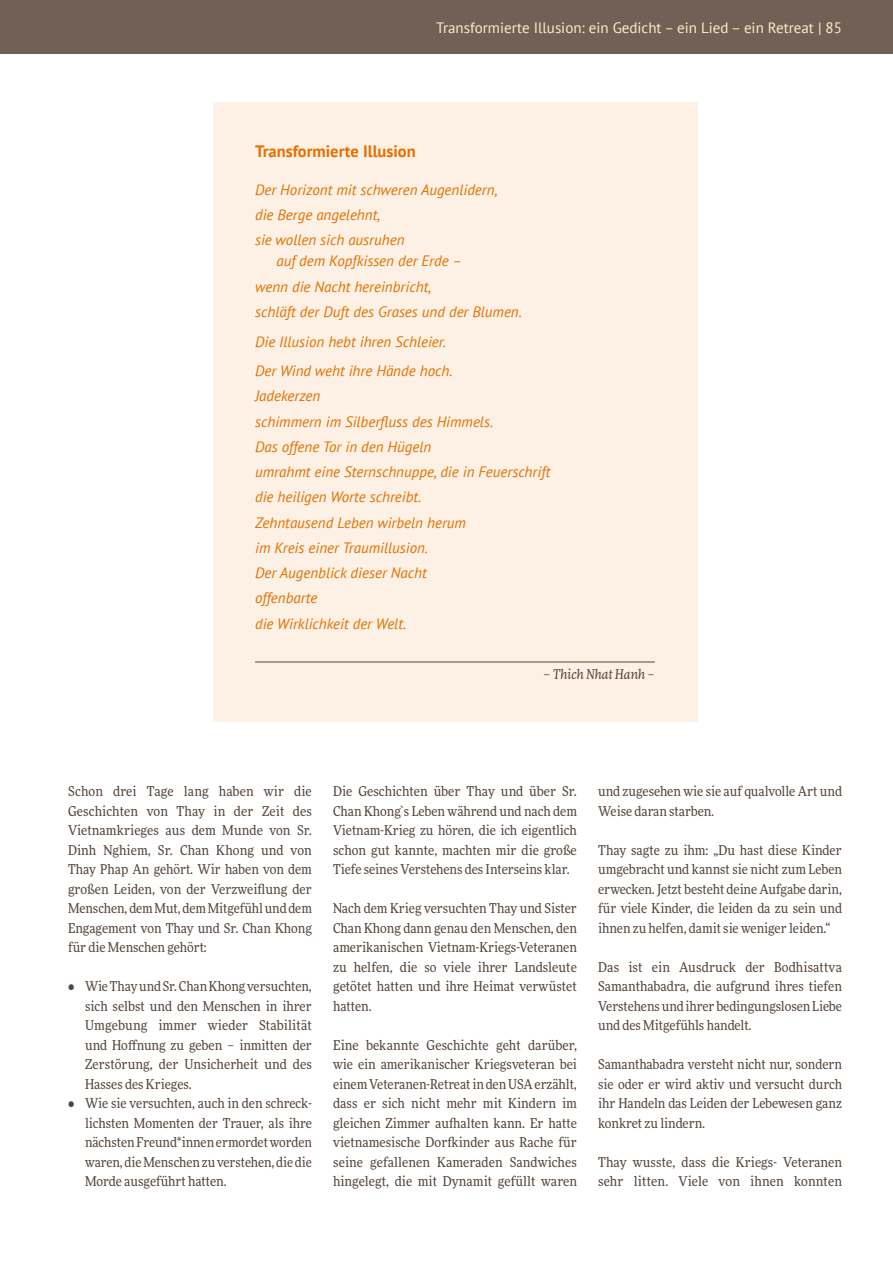
<style>
.page{position:relative;width:893px;height:1263px;background:#fff}
.page>*{position:absolute;margin:0;border:0;box-sizing:border-box;transform-origin:0 0}
._03_Zü_hf{font:700 16.5px "PT Sans";color:#e37100}
._03_Gedicht_libü_mE__4mm{font:italic 15px/21px "PT Sans";color:#e37100}
.t1{font:15px "PT Sans";color:#ffeec8}
._00_GT{font:13.5px/19.5px "More Pro";color:#56443a;text-align:justify;scale:.91 1}
._00_GT-2{font:13.5px/19.5px "More Pro";color:#56443a;text-align:justify;scale:.9 1}
._03_Autor_rb_ohne_inhalt{font:italic 13.5px "More Pro";color:#56443a;scale:.9 1}
</style>
<div class="page">
<div style="left:0;top:0;width:893px;height:54px;background:#716055"></div>
<div style="left:213px;top:102px;width:484px;height:620px;background:#fdf0e5"></div>
<hr style="left:255px;top:662px;width:400px;height:1px;background:#56443a">
<p class="t1" style="left:436px;top:18px;width:407px">Transformierte Illusion: ein Gedicht – ein Lied – ein Retreat | 85</p>
<p class="_03_Zü_hf" style="left:255px;top:140px;width:162px">Transformierte Illusion</p>
<p class="_03_Gedicht_libü_mE__4mm" style="left:255px;top:179px;width:244px">Der Horizont mit schweren Augenlidern,</p>
<p class="_03_Gedicht_libü_mE__4mm" style="left:255px;top:204px;width:127px">die Berge angelehnt,</p>
<p class="_03_Gedicht_libü_mE__4mm" style="left:276px;top:229px;width:187px;text-indent:-21px">sie wollen sich ausruhen<br>auf dem Kopfkissen der Erde –</p>
<p class="_03_Gedicht_libü_mE__4mm" style="left:255px;top:276px;width:177px">wenn die Nacht hereinbricht,</p>
<p class="_03_Gedicht_libü_mE__4mm" style="left:255px;top:301px;width:268px">schläft der Duft des Grases und der Blumen.</p>
<p class="_03_Gedicht_libü_mE__4mm" style="left:255px;top:330px;width:192px">Die Illusion hebt ihren Schleier.</p>
<p class="_03_Gedicht_libü_mE__4mm" style="left:255px;top:360px;width:199px">Der Wind weht ihre Hände hoch.</p>
<p class="_03_Gedicht_libü_mE__4mm" style="left:255px;top:385px;width:67px">Jadekerzen</p>
<p class="_03_Gedicht_libü_mE__4mm" style="left:255px;top:410px;width:240px">schimmern im Silberfluss des Himmels.</p>
<p class="_03_Gedicht_libü_mE__4mm" style="left:255px;top:436px;width:178px">Das offene Tor in den Hügeln</p>
<p class="_03_Gedicht_libü_mE__4mm" style="left:255px;top:461px;width:297px">umrahmt eine Sternschnuppe, die in Feuerschrift</p>
<p class="_03_Gedicht_libü_mE__4mm" style="left:255px;top:486px;width:168px">die heiligen Worte schreibt.</p>
<p class="_03_Gedicht_libü_mE__4mm" style="left:255px;top:511px;width:212px">Zehntausend Leben wirbeln herum</p>
<p class="_03_Gedicht_libü_mE__4mm" style="left:255px;top:537px;width:174px">im Kreis einer Traumillusion.</p>
<p class="_03_Gedicht_libü_mE__4mm" style="left:255px;top:562px;width:173px">Der Augenblick dieser Nacht</p>
<p class="_03_Gedicht_libü_mE__4mm" style="left:255px;top:587px;width:64px">offenbarte</p>
<p class="_03_Gedicht_libü_mE__4mm" style="left:255px;top:612px;width:153px">die Wirklichkeit der Welt.</p>
<p class="_03_Autor_rb_ohne_inhalt" style="left:543px;top:665px;width:126px">– Thich Nhat Hanh –</p>
<p class="_00_GT" style="left:68px;top:781px;width:269px">Schon drei Tage lang haben wir die Geschichten von Thay in der Zeit des Vietnamkrieges aus dem Munde von Sr.<br>Dinh Nghiem, Sr. Chan Khong und von Thay Phap An gehört. Wir haben von dem großen Leiden, von der Verzweiflung der Menschen, dem Mut, dem Mitgefühl und dem Engagement von Thay und Sr. Chan Khong für die Menschen gehört:</p>
<p class="_00_GT-2" style="left:85px;top:976px;width:253px;text-indent:-17px">• Wie Thay und Sr. Chan Khong versuchten, sich selbst und den Menschen in ihrer Umgebung immer wieder Stabilität und Hoffnung zu geben – inmitten der Zerstörung, der Unsicherheit und des Hasses des Krieges.</p>
<p class="_00_GT-2" style="left:85px;top:1093px;width:253px;text-indent:-17px">• Wie sie versuchten, auch in den schreck&shy;lichsten Momenten der Trauer, als ihre nächsten Freund*innen ermordet worden waren, die Menschen zu verstehen, die die Morde ausgeführt hatten.</p>
<p class="_00_GT" style="left:333px;top:781px;width:269px">Die Geschichten über Thay und über Sr.<br>Chan Khong`s Leben während und nach dem Vietnam-Krieg zu hören, die ich eigentlich schon gut kannte, machten mir die große Tiefe seines Verstehens des Interseins klar.</p>
<p class="_00_GT-2" style="left:333px;top:898px;width:272px">Nach dem Krieg versuchten Thay und Sister Chan Khong dann genau den Menschen, den amerikanischen Vietnam-Kriegs-Veteranen zu helfen, die so viele ihrer Landsleute getötet hatten und ihre Heimat verwüstet hatten.</p>
<p class="_00_GT" style="left:333px;top:1035px;width:270px">Eine bekannte Geschichte geht darüber, wie ein amerikanischer Kriegsveteran bei einem Veteranen-Retreat in den USA erzählt, dass er sich nicht mehr mit Kindern im gleichen Zimmer aufhalten kann. Er hatte vietnamesische Dorfkinder aus Rache für seine gefallenen Kameraden Sandwiches hingelegt, die mit Dynamit gefüllt waren</p>
<p class="_00_GT-2" style="left:598px;top:781px;width:272px">und zugesehen wie sie auf qualvolle Art und<br>Weise daran starben.</p>
<p class="_00_GT" style="left:598px;top:840px;width:269px">Thay sagte zu ihm: „Du hast diese Kinder umgebracht und kannst sie nicht zum Leben erwecken. Jetzt besteht deine Aufgabe darin, für viele Kinder, die leiden da zu sein und ihnen zu helfen, damit sie weniger leiden.“</p>
<p class="_00_GT" style="left:598px;top:957px;width:269px">Das ist ein Ausdruck der Bodhisattva Samanthabadra, die aufgrund ihres tiefen Verstehens und ihrer bedingungslosen Liebe und des Mitgefühls handelt.</p>
<p class="_00_GT-2" style="left:598px;top:1054px;width:272px">Samanthabadra versteht nicht nur, sondern sie oder er wird aktiv und versucht durch ihr Handeln das Leiden der Lebewesen ganz konkret zu lindern.</p>
<p class="_00_GT" style="left:598px;top:1152px;width:269px">Thay wusste, dass die Kriegs- Veteranen sehr litten. Viele von ihnen konnten</p>
</div>
